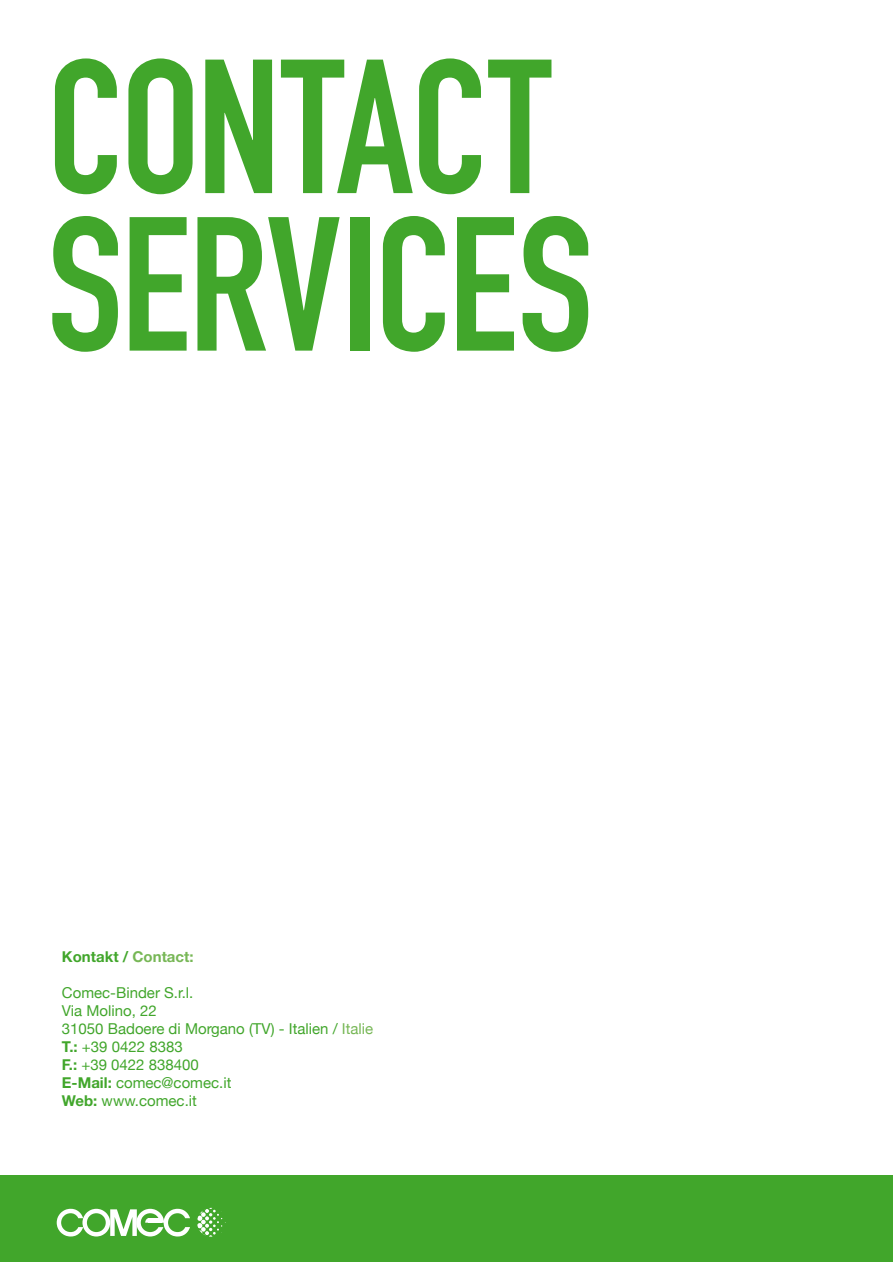
<style>
.page{position:relative;width:893px;height:1263px;background:#fff}
.page>*{position:absolute;margin:0;border:0;box-sizing:border-box;transform-origin:0 0}
.t1{font:187.5px/157.5px "DIN Engschrift Alternate";letter-spacing:-.015em;color:#41a62b}
.t2{font:15px/18px "Helvetica Neue";color:#41a62b}
.t3{font:700 15px "Helvetica Neue";color:#41a62b}
.s1{color:#77b756}
.s2{font-weight:700}
</style>
<div class="page">
<div style="left:0;top:1175px;width:893px;height:86px;background:#41a62b"></div>
<svg style="left:57px;top:1209px;width:133px;height:27px"></svg>
<div style="left:148px;top:1218px;width:14px;height:5px;background:#fff"></div>
<svg style="left:197px;top:1208px;width:29px;height:29px"></svg>
<h1 class="t1" style="left:47px;top:50px;width:548px">CONTACT<br>SERVICES</h1>
<p class="t3" style="left:62px;top:947px;width:133px">Kontakt / <span class="s1">Contact:</span></p>
<p class="t2" style="left:62px;top:983px;width:313px">Comec-Binder S.r.l.<br>Via Molino, 22<br>31050 Badoere di Morgano (TV) - Italien / <span class="s1">Italie<br></span><span class="s2">T.:</span> +39 0422 8383<br><span class="s2">F.:</span> +39 0422 838400<br><span class="s2">E-Mail:</span> comec@comec.it<br><span class="s2">Web:</span> www.comec.it</p>
</div>
